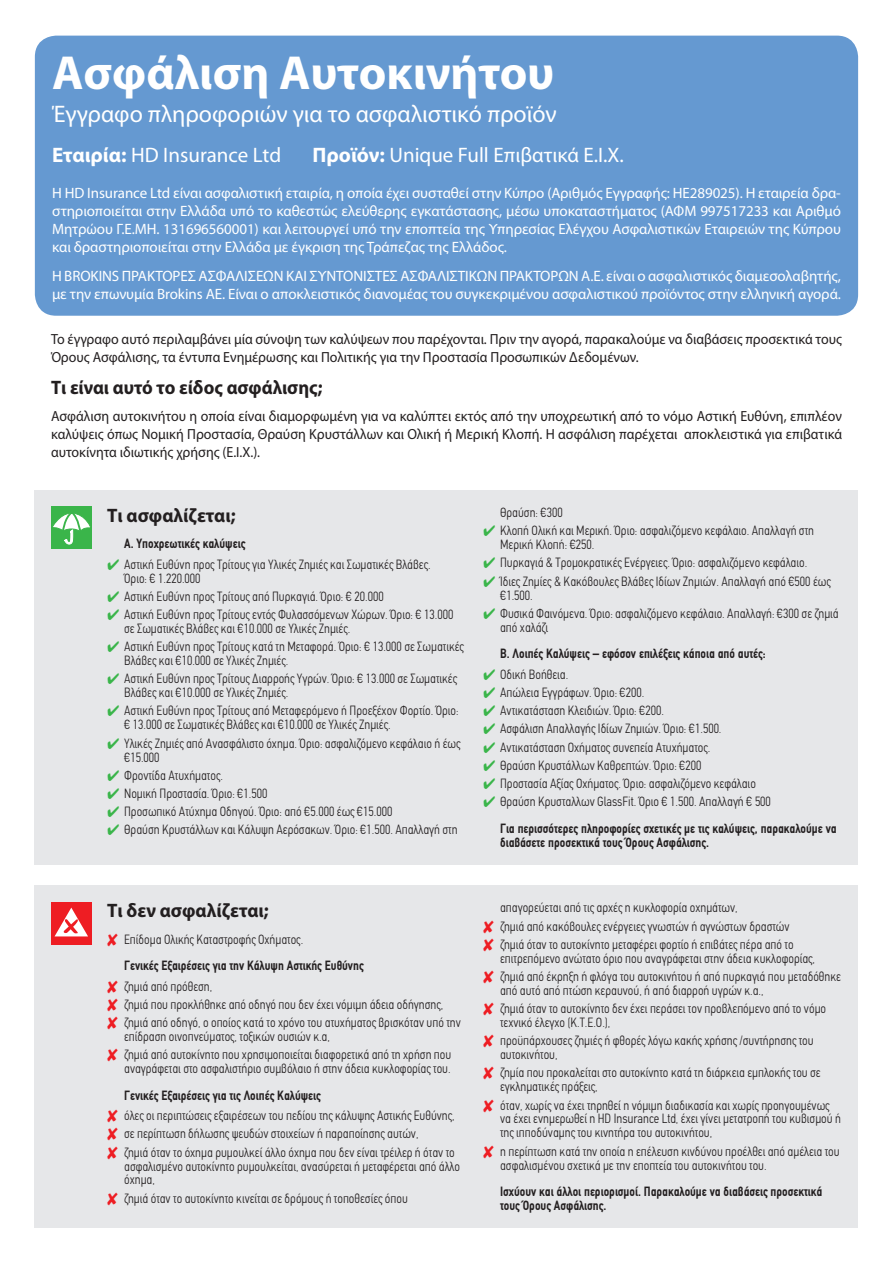
<style>
.page{position:relative;width:893px;height:1263px;background:#fff}
.page>*{position:absolute;margin:0;border:0;box-sizing:border-box;transform-origin:0 0}
.t1{font:700 48px "Myriad Pro";color:#fff}
.t2{font:24px "Myriad Pro";color:#fff}
.t3{font:21px "Myriad Pro";color:#fff}
.t4{font:700 19.5px "Myriad Pro";color:#231f20}
.t5{font:700 19.5px "Myriad Pro";color:#231f20;scale:.95 1}
.t6{font:15px/18px "Myriad Pro";letter-spacing:-.005em;color:#fff;text-align:justify}
.t7{font:14.7px/18px "Myriad Pro";color:#231f20;scale:.95 1}
.t8{font:300 condensed 13.5px/18.1px "PF Din Text";color:#231f20;scale:.95 1}
.t9{font:700 13.5px/14px "PF Din Text Condensed";color:#231f20;scale:.95 1}
.s1{font-weight:700}
</style>
<div class="page">
<div style="left:35px;top:490px;width:823px;height:374px;background:#e6e7e9"></div>
<div style="left:35px;top:36px;width:823px;height:280px;background:#6599d1;border-radius:21px"></div>
<div style="left:51px;top:506px;width:41px;height:42px;background:#3ab54a"></div>
<svg style="left:53px;top:513px;width:37px;height:31px"></svg>
<div style="left:35px;top:885px;width:823px;height:343px;background:#e6e7e9"></div>
<div style="left:51px;top:902px;width:41px;height:42px;background:#ee1d23"></div>
<svg style="left:55px;top:908px;width:33px;height:28px"></svg>
<h1 class="t1" style="left:52px;top:41px;width:504px">Ασφάλιση Αυτοκινήτου</h1>
<h2 class="t2" style="left:52px;top:101px;width:506px">Έγγραφο πληροφοριών για το ασφαλιστικό προϊόν</h2>
<h3 class="t3" style="left:52px;top:143px;width:231px"><span class="s1">Εταιρία:</span> HD Insurance Ltd</h3>
<h3 class="t3" style="left:312px;top:143px;width:313px"><span class="s1">Προϊόν:</span> Unique Full Επιβατικά Ε.Ι.Χ.</h3>
<p class="t6" style="left:52px;top:184px;width:790px">Η HD Insurance Ltd είναι ασφαλιστική εταιρία, η οποία έχει συσταθεί στην Κύπρο (Αριθμός Εγγραφής: HE289025). H εταιρεία δρα&shy;στηριοποιείται στην Ελλάδα υπό το καθεστώς ελεύθερης εγκατάστασης, μέσω υποκαταστήματος (ΑΦΜ 997517233 και Αριθμό Μητρώου Γ.Ε.ΜΗ. 131696560001) και λειτουργεί υπό την εποπτεία της Υπηρεσίας Ελέγχου Ασφαλιστικών Εταιρειών της Κύπρου και δραστηριοποιείται στην Ελλάδα με έγκριση της Τράπεζας της Ελλάδος.</p>
<p class="t6" style="left:52px;top:267px;width:790px">Η BROKINS ΠΡΑΚΤΟΡΕΣ ΑΣΦΑΛΙΣΕΩΝ ΚΑΙ ΣΥΝΤΟΝΙΣΤΕΣ ΑΣΦΑΛΙΣΤΙΚΩΝ ΠΡΑΚΤΟΡΩΝ Α.Ε. είναι ο ασφαλιστικός διαμεσολαβητής, με την επωνυμία Brokins AE. Είναι ο αποκλειστικός διανομέας του συγκεκριμένου ασφαλιστικού προϊόντος στην ελληνική αγορά.</p>
<p class="t7" style="left:51px;top:330px;width:834px">Το έγγραφο αυτό περιλαμβάνει μία σύνοψη των καλύψεων που παρέχονται. Πριν την αγορά, παρακαλούμε να διαβάσεις προσεκτικά τους<br>Όρους Ασφάλισης, τα έντυπα Ενημέρωσης και Πολιτικής για την Προστασία Προσωπικών Δεδομένων.</p>
<h3 class="t5" style="left:51px;top:375px;width:287px">Τι είναι αυτό το είδος ασφάλισης;</h3>
<p class="t7" style="left:51px;top:407px;width:834px;text-align:justify">Ασφάλιση αυτοκινήτου η οποία είναι διαμορφωμένη για να καλύπτει εκτός από την υποχρεωτική από το νόμο Αστική Ευθύνη, επιπλέον καλύψεις όπως Νομική Προστασία, Θραύση Κρυστάλλων και Ολική ή Μερική Κλοπή. Η ασφάλιση παρέχεται αποκλειστικά για επιβατικά αυτοκίνητα ιδιωτικής χρήσης (Ε.Ι.Χ.).</p>
<h3 class="t4" style="left:107px;top:502px;width:130px">Τι ασφαλίζεται;</h3>
<p class="t9" style="left:124px;top:537px;width:129px">Α. Υποχρεωτικές καλύψεις</p>
<p class="t8" style="left:124px;top:557px;width:324px;line-height:14px">Αστική Ευθύνη προς Τρίτους για Υλικές Ζημιές και Σωματικές Βλάβες.<br>Όριο: € 1.220.000</p>
<p class="t8" style="left:124px;top:587px;width:348px">Αστική Ευθύνη προς Τρίτους από Πυρκαγιά. Όριο: € 20.000<br>Αστική Ευθύνη προς Τρίτους εντός Φυλασσόμενων Χώρων. Όριο: € 13.000</p>
<p class="t8" style="left:124px;top:619px;width:359px">σε Σωματικές Βλάβες και €10.000 σε Υλικές Ζημιές.<br>Αστική Ευθύνη προς Τρίτους κατά τη Μεταφορά. Όριο: € 13.000 σε Σωματικές</p>
<p class="t8" style="left:124px;top:651px;width:352px">Βλάβες και €10.000 σε Υλικές Ζημιές.<br>Αστική Ευθύνη προς Τρίτους Διαρροής Υγρών. Όριο: € 13.000 σε Σωματικές</p>
<p class="t8" style="left:124px;top:684px;width:354px">Βλάβες και €10.000 σε Υλικές Ζημιές.<br>Αστική Ευθύνη προς Τρίτους από Μεταφερόμενο ή Προεξέχον Φορτίο. Όριο:</p>
<p class="t8" style="left:124px;top:716px;width:355px">€ 13.000 σε Σωματικές Βλάβες και €10.000 σε Υλικές Ζημιές.<br>Υλικές Ζημιές από Ανασφάλιστο όχημα. Όριο: ασφαλιζόμενο κεφάλαιο ή έως</p>
<p class="t8" style="left:124px;top:748px;width:353px">€15.000<br>Φροντίδα Ατυχήματος.<br>Νομική Προστασία. Όριο: €1.500<br>Προσωπικό Ατύχημα Οδηγού. Όριο: από €5.000 έως €15.000<br>Θραύση Κρυστάλλων και Κάλυψη Αερόσακων. Όριο: €1.500. Απαλλαγή στη</p>
<h3 class="t4" style="left:107px;top:897px;width:163px">Τι δεν ασφαλίζεται;</h3>
<p class="t8" style="left:124px;top:930px;width:190px">Επίδομα Ολικής Καταστροφής Οχήματος.</p>
<p class="t9" style="left:124px;top:959px;width:254px">Γενικές Εξαιρέσεις για την Κάλυψη Αστικής Ευθύνης</p>
<p class="t8" style="left:124px;top:977px;width:356px">ζημιά από πρόθεση,<br>ζημιά που προκλήθηκε από οδηγό που δεν έχει νόμιμη άδεια οδήγησης, ζημιά από οδηγό, ο οποίος κατά το χρόνο του ατυχήματος βρισκόταν υπό την</p>
<p class="t8" style="left:124px;top:1027px;width:346px">επίδραση οινοπνεύματος, τοξικών ουσιών κ.α,<br>ζημιά από αυτοκίνητο που χρησιμοποιείται διαφορετικά από τη χρήση που</p>
<p class="t8" style="left:124px;top:1059px;width:345px">αναγράφεται στο ασφαλιστήριο συμβόλαιο ή στην άδεια κυκλοφορίας του.</p>
<p class="t9" style="left:124px;top:1088px;width:209px">Γενικές Εξαιρέσεις για τις Λοιπές Καλύψεις</p>
<p class="t8" style="left:124px;top:1106px;width:349px">όλες οι περιπτώσεις εξαιρέσεων του πεδίου της κάλυψης Αστικής Ευθύνης, σε περίπτωση δήλωσης ψευδών στοιχείων ή παραποίησης αυτών,<br>ζημιά όταν το όχημα ρυμουλκεί άλλο όχημα που δεν είναι τρέιλερ ή όταν το</p>
<p class="t8" style="left:124px;top:1159px;width:355px;line-height:14px">ασφαλισμένο αυτοκίνητο ρυμουλκείται, ανασύρεται ή μεταφέρεται από άλλο όχημα,</p>
<p class="t8" style="left:124px;top:1189px;width:300px">ζημιά όταν το αυτοκίνητο κινείται σε δρόμους ή τοποθεσίες όπου</p>
<p class="t8" style="left:500px;top:503px;width:332px">Θραύση: €300<br>Κλοπή Ολική και Μερική. Όριο: ασφαλιζόμενο κεφάλαιο. Απαλλαγή στη</p>
<p class="t8" style="left:500px;top:536px;width:350px">Μερική Κλοπή: €250.<br>Πυρκαγιά &amp; Τρομοκρατικές Ενέργειες. Όριο: ασφαλιζόμενο κεφάλαιο.<br>Ίδιες Ζημίες &amp; Κακόβουλες Βλάβες Ιδίων Ζημιών. Απαλλαγή από €500 έως</p>
<p class="t8" style="left:500px;top:586px;width:358px">€1.500.<br>Φυσικά Φαινόμενα. Όριο: ασφαλιζόμενο κεφάλαιο. Απαλλαγή: €300 σε ζημιά</p>
<p class="t8" style="left:500px;top:618px;width:52px">από χαλάζι</p>
<p class="t9" style="left:500px;top:647px;width:281px">Β. Λοιπές Καλύψεις – εφόσον επιλέξεις κάποια από αυτές:</p>
<p class="t8" style="left:500px;top:665px;width:287px">Οδική Βοήθεια.<br>Απώλεια Εγγράφων. Όριο: €200.<br>Αντικατάσταση Κλειδιών. Όριο: €200.<br>Ασφάλιση Απαλλαγής Ιδίων Ζημιών. Όριο: €1.500.<br>Αντικατάσταση Οχήματος συνεπεία Ατυχήματος.<br>Θραύση Κρυστάλλων Καθρεπτών. Όριο: €200<br>Προστασία Αξίας Οχήματος. Όριο: ασφαλιζόμενο κεφάλαιο Θραύση Κρυσταλλων GlassFit. Όριο € 1.500. Απαλλαγή € 500</p>
<p class="t9" style="left:500px;top:821px;width:356px">Για περισσότερες πληροφορίες σχετικές με τις καλύψεις, παρακαλούμε να διαβάσετε προσεκτικά τους Όρους Ασφάλισης.</p>
<p class="t8" style="left:500px;top:899px;width:310px">απαγορεύεται από τις αρχές η κυκλοφορία οχημάτων,<br>ζημιά από κακόβουλες ενέργειες γνωστών ή αγνώστων δραστών ζημιά όταν το αυτοκίνητο μεταφέρει φορτίο ή επιβάτες πέρα από το</p>
<p class="t8" style="left:500px;top:949px;width:360px">επιτρεπόμενο ανώτατο όριο που αναγράφεται στην άδεια κυκλοφορίας, ζημιά από έκρηξη ή φλόγα του αυτοκινήτου ή από πυρκαγιά που μεταδόθηκε</p>
<p class="t8" style="left:500px;top:981px;width:345px">από αυτό από πτώση κεραυνού, ή από διαρροή υγρών κ.α.,<br>ζημιά όταν το αυτοκίνητο δεν έχει περάσει τον προβλεπόμενο από το νόμο</p>
<p class="t8" style="left:500px;top:1013px;width:332px">τεχνικό έλεγχο (Κ.Τ.Ε.Ο.),<br>προϋπάρχουσες ζημιές ή φθορές λόγω κακής χρήσης /συντήρησης του</p>
<p class="t8" style="left:500px;top:1045px;width:339px">αυτοκινήτου,<br>ζημία που προκαλείται στο αυτοκίνητο κατά τη διάρκεια εμπλοκής του σε</p>
<p class="t8" style="left:500px;top:1078px;width:348px">εγκληματικές πράξεις,<br>όταν, χωρίς να έχει τηρηθεί η νόμιμη διαδικασία και χωρίς προηγουμένως</p>
<p class="t8" style="left:500px;top:1112px;width:360px;line-height:14px">να έχει ενημερωθεί η HD Insurance Ltd, έχει γίνει μετατροπή του κυβισμού ή της ιπποδύναμης του κινητήρα του αυτοκινήτου,</p>
<p class="t8" style="left:500px;top:1144px;width:359px;line-height:14px">η περίπτωση κατά την οποία η επέλευση κινδύνου προέλθει από αμέλεια του ασφαλισμένου σχετικά με την εποπτεία του αυτοκινήτου του.</p>
<p class="t9" style="left:500px;top:1184px;width:341px">Ισχύουν και άλλοι περιορισμοί. Παρακαλούμε να διαβάσεις προσεκτικά τους Όρους Ασφάλισης.</p>
</div>
